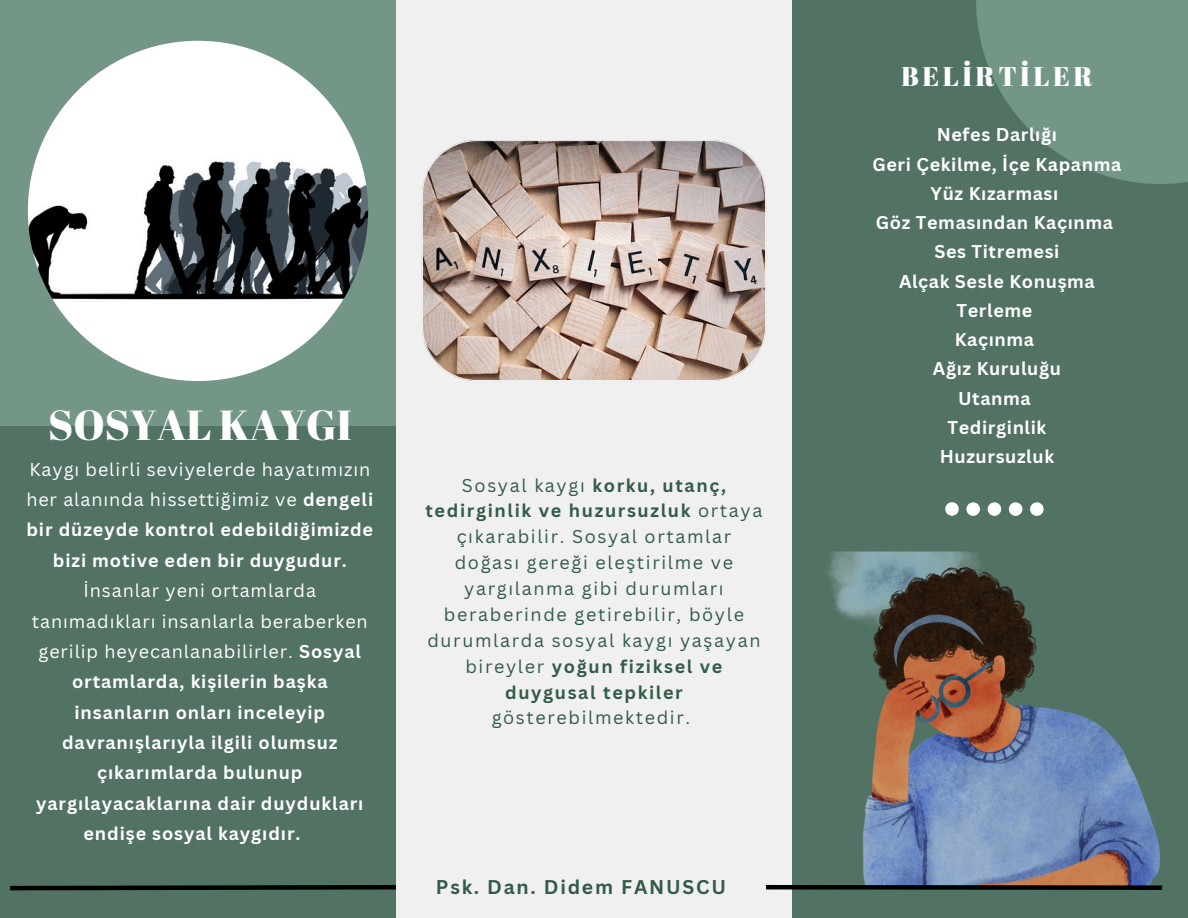
<style>
.page{position:relative;width:1188px;height:918px;background:#527263}
.page>*{position:absolute;margin:0;border:0;box-sizing:border-box;transform-origin:0 0}
.t1{font:42px "Abril Fatface";color:#fff}
.t2{font:27px "Abril Fatface";letter-spacing:.13em;color:#fff}
.t3{font:700 19.35px "Canva Sans";letter-spacing:.09em;color:#325b48}
.t4{font:700 18px/29.2px "Canva Sans";letter-spacing:.05em;color:#fff;text-align:center}
.t5{font:18px/25.8px "Canva Sans";letter-spacing:.09em;color:#325b48;text-align:center}
.t6{font:18px "Canva Sans";letter-spacing:.05em;color:#fff}
.s1{font-weight:700}
</style>
<div class="page">
<div style="left:396px;top:0;width:396px;height:917px;background:#f1f0f0"></div>
<div style="left:0;top:0;width:396px;height:425px;background:#739686"></div>
<img style="left:28px;top:41px;width:340px;height:340px;border-radius:50%">
<img style="left:827px;top:551px;width:333px;height:332px">
<svg style="left:422px;top:140px;width:344px;height:241px;background:#baa79e"></svg>
<svg style="left:976px;top:0;width:212px;height:184px;fill:#739686"></svg>
<svg style="left:945px;top:502px;width:14px;height:14px"></svg>
<svg style="left:966px;top:502px;width:14px;height:14px"></svg>
<svg style="left:988px;top:502px;width:13px;height:14px"></svg>
<svg style="left:1009px;top:502px;width:13px;height:14px"></svg>
<svg style="left:1030px;top:502px;width:14px;height:14px"></svg>
<svg style="left:10px;top:885px;width:386px;height:6px;background:#141c18"></svg>
<svg style="left:766px;top:883px;width:397px;height:7px;background:#312f2d"></svg>
<h2 class="t1" style="left:48px;top:396px;width:305px">SOSYAL KAYGI</h2>
<h3 class="t6" style="left:29px;top:456px;width:342px">Kaygı belirli seviyelerde hayatımızın</h3>
<h3 class="t6" style="left:26px;top:487px;width:348px">her alanında hissettiğimiz ve <span class="s1">dengeli</span></h3>
<h3 class="t4" style="left:26px;top:515px;width:348px">bir düzeyde kontrol edebildiğimizde</h3>
<h3 class="t4" style="left:53px;top:545px;width:295px">bizi motive eden bir duygudur.</h3>
<h3 class="t6" style="left:84px;top:578px;width:234px">İnsanlar yeni ortamlarda</h3>
<h3 class="t6" style="left:32px;top:608px;width:337px">tanımadıkları insanlarla beraberken</h3>
<h3 class="t6" style="left:39px;top:639px;width:324px">gerilip heyecanlanabilirler. <span class="s1">Sosyal</span></h3>
<h3 class="t4" style="left:72px;top:667px;width:257px">ortamlarda, kişilerin başka</h3>
<h3 class="t4" style="left:75px;top:697px;width:252px">insanların onları inceleyip</h3>
<h3 class="t4" style="left:62px;top:727px;width:277px">davranışlarıyla ilgili olumsuz</h3>
<h3 class="t4" style="left:97px;top:758px;width:207px">çıkarımlarda bulunup</h3>
<h3 class="t4" style="left:36px;top:788px;width:329px">yargılayacaklarına dair duydukları</h3>
<h3 class="t4" style="left:84px;top:819px;width:218px">endişe sosyal kaygıdır.</h3>
<p class="t5" style="left:425px;top:472px;width:339px">Sosyal kaygı <span class="s1">korku, utanç, tedirginlik ve huzursuzluk</span> ortaya çıkarabilir. Sosyal ortamlar doğası gereği eleştirilme ve yargılanma gibi durumları beraberinde getirebilir, böyle durumlarda sosyal kaygı yaşayan bireyler <span class="s1">yoğun fiziksel ve duygusal tepkiler </span>gösterebilmektedir.</p>
<p class="t3" style="left:436px;top:873px;width:292px">Psk. Dan. Didem FANUSCU</p>
<p class="t2" style="left:901px;top:58px;width:193px">BELİRTİLER</p>
<h1 class="t4" style="left:872px;top:120px;width:250px">Nefes Darlığı<br>Geri Çekilme, İçe Kapanma<br>Yüz Kızarması<br>Göz Temasından Kaçınma<br>Ses Titremesi<br>Alçak Sesle Konuşma<br>Terleme<br>Kaçınma<br>Ağız Kuruluğu<br>Utanma<br>Tedirginlik<br>Huzursuzluk</h1>
</div>
